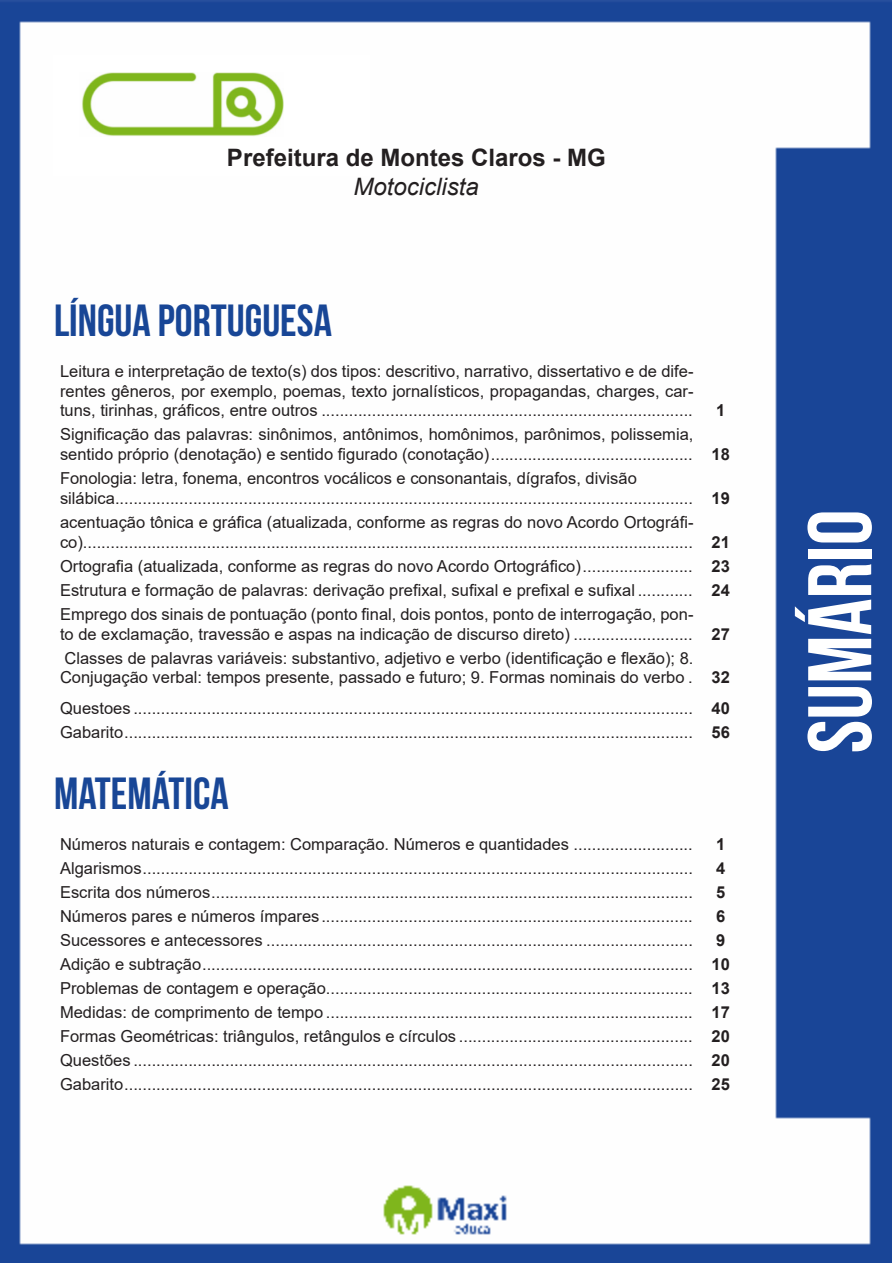
<style>
.page{position:relative;width:893px;height:1263px;background:#fff}
.page>*{position:absolute;margin:0;border:0;box-sizing:border-box;transform-origin:0 0}
.t1{font:700 90px "Bebas Neue";color:#fff}
.t2{font:700 45px "Bebas Neue";color:#184696}
.t3{font:700 24px "Arial";color:#231f20}
.t4{font:italic 24px "Arial";color:#231f20}
.ALTERNATIVAS{font:16.5px/19.8px "Arial";color:#231f20}
.INDICE{font:700 16.5px "Arial";color:#231f20}
</style>
<div class="page">
<img style="left:0;top:0;width:892px;height:1263px">
<div style="left:53px;top:55px;width:317px;height:121px;background:#fff"></div>
<img style="left:82px;top:72px;width:201px;height:64px">
<p class="t3" style="left:227px;top:141px;width:381px">Prefeitura de Montes Claros - MG</p>
<p class="t4" style="left:353px;top:171px;width:127px">Motociclista</p>
<p class="t2" style="left:54px;top:295px;width:279px">LÍNGUA PORTUGUESA</p>
<p class="ALTERNATIVAS" style="left:60px;top:361px;width:635px;text-align:justify">Leitura e interpretação de texto(s) dos tipos: descritivo, narrativo, dissertativo e de dife&shy;rentes gêneros, por exemplo, poemas, texto jornalísticos, propagandas, charges, car&shy;tuns, tirinhas, gráficos, entre outros .................................................................................</p>
<p class="ALTERNATIVAS" style="left:60px;top:424px;width:635px">Significação das palavras: sinônimos, antônimos, homônimos, parônimos, polissemia, sentido próprio (denotação) e sentido figurado (conotação)............................................</p>
<p class="INDICE" style="left:716px;top:399px;width:11px">1</p>
<p class="INDICE" style="left:712px;top:443px;width:20px">18</p>
<p class="ALTERNATIVAS" style="left:60px;top:468px;width:578px">Fonologia: letra, fonema, encontros vocálicos e consonantais, dígrafos, divisão</p>
<p class="ALTERNATIVAS" style="left:60px;top:488px;width:634px">silábica..............................................................................................................................</p>
<p class="INDICE" style="left:712px;top:486px;width:20px">19</p>
<p class="ALTERNATIVAS" style="left:60px;top:512px;width:635px">acentuação tônica e gráfica (atualizada, conforme as regras do novo Acordo Ortográfi&shy;co).....................................................................................................................................</p>
<p class="INDICE" style="left:712px;top:530px;width:20px">21</p>
<p class="ALTERNATIVAS" style="left:60px;top:556px;width:634px">Ortografia (atualizada, conforme as regras do novo Acordo Ortográfico)........................</p>
<p class="INDICE" style="left:712px;top:554px;width:20px">23</p>
<p class="ALTERNATIVAS" style="left:60px;top:580px;width:634px">Estrutura e formação de palavras: derivação prefixal, sufixal e prefixal e sufixal ............</p>
<p class="INDICE" style="left:712px;top:578px;width:20px">24</p>
<p class="ALTERNATIVAS" style="left:60px;top:604px;width:635px">Emprego dos sinais de pontuação (ponto final, dois pontos, ponto de interrogação, pon&shy;to de exclamação, travessão e aspas na indicação de discurso direto) ..........................</p>
<p class="INDICE" style="left:712px;top:622px;width:20px">27</p>
<p class="ALTERNATIVAS" style="left:60px;top:648px;width:635px">Classes de palavras variáveis: substantivo, adjetivo e verbo (identificação e flexão); 8.<br>Conjugação verbal: tempos presente, passado e futuro; 9. Formas nominais do verbo .</p>
<p class="INDICE" style="left:712px;top:666px;width:20px">32</p>
<p class="ALTERNATIVAS" style="left:60px;top:698px;width:634px">Questoes ..........................................................................................................................</p>
<p class="INDICE" style="left:712px;top:697px;width:20px">40</p>
<p class="ALTERNATIVAS" style="left:60px;top:722px;width:634px">Gabarito............................................................................................................................</p>
<p class="INDICE" style="left:712px;top:721px;width:20px">56</p>
<p class="t2" style="left:54px;top:769px;width:176px">MATEMÁTICA</p>
<p class="ALTERNATIVAS" style="left:60px;top:834px;width:634px">Números naturais e contagem: Comparação. Números e quantidades ..........................</p>
<p class="INDICE" style="left:716px;top:833px;width:11px">1</p>
<p class="ALTERNATIVAS" style="left:60px;top:858px;width:634px">Algarismos........................................................................................................................</p>
<p class="INDICE" style="left:716px;top:857px;width:11px">4</p>
<p class="ALTERNATIVAS" style="left:60px;top:882px;width:634px">Escrita dos números.........................................................................................................</p>
<p class="INDICE" style="left:716px;top:881px;width:11px">5</p>
<p class="ALTERNATIVAS" style="left:60px;top:906px;width:634px">Números pares e números ímpares.................................................................................</p>
<p class="INDICE" style="left:716px;top:905px;width:11px">6</p>
<p class="ALTERNATIVAS" style="left:60px;top:930px;width:634px">Sucessores e antecessores .............................................................................................</p>
<p class="INDICE" style="left:716px;top:929px;width:11px">9</p>
<p class="ALTERNATIVAS" style="left:60px;top:954px;width:634px">Adição e subtração...........................................................................................................</p>
<p class="INDICE" style="left:712px;top:953px;width:20px">10</p>
<p class="ALTERNATIVAS" style="left:60px;top:978px;width:634px">Problemas de contagem e operação................................................................................</p>
<p class="INDICE" style="left:712px;top:977px;width:20px">13</p>
<p class="ALTERNATIVAS" style="left:60px;top:1002px;width:634px">Medidas: de comprimento de tempo ................................................................................</p>
<p class="INDICE" style="left:712px;top:1001px;width:20px">17</p>
<p class="ALTERNATIVAS" style="left:60px;top:1026px;width:634px">Formas Geométricas: triângulos, retângulos e círculos ...................................................</p>
<p class="INDICE" style="left:712px;top:1025px;width:20px">20</p>
<p class="ALTERNATIVAS" style="left:60px;top:1050px;width:634px">Questões ..........................................................................................................................</p>
<p class="INDICE" style="left:712px;top:1049px;width:20px">20</p>
<p class="ALTERNATIVAS" style="left:60px;top:1074px;width:634px">Gabarito............................................................................................................................</p>
<p class="INDICE" style="left:712px;top:1073px;width:20px">25</p>
<h1 class="t1" style="left:791px;top:753px;width:245px;rotate:-90deg">SUMÁRIO</h1>
</div>
